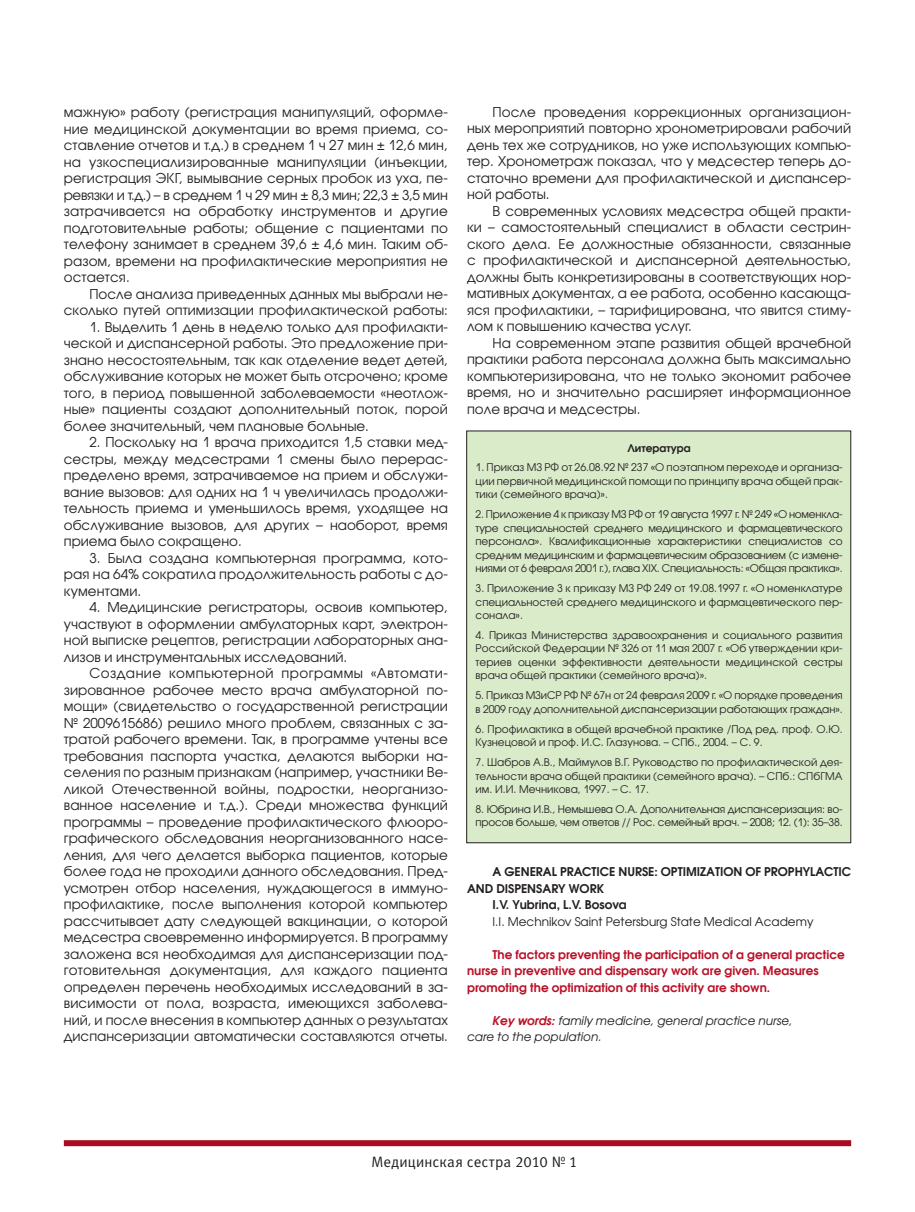
<style>
.page{position:relative;width:915px;height:1212px;background:#fff}
.page>*{position:absolute;margin:0;border:0;box-sizing:border-box;transform-origin:0 0}
.t1{font:15px "Meta C";letter-spacing:.01em;color:#231f20}
.t2{font:13.5px/16.5px "Avant Garde Gothic C";color:#231f20;text-align:justify}
.t3{font:600 12px/16.5px "Avant Garde Gothic C";color:#ba1127}
.t4{font:600 12px "Avant Garde Gothic C";color:#231f20}
.t5{font:italic 12px/16.5px "Avant Garde Gothic C";color:#231f20}
.t6{font:12px "Avant Garde Gothic C";color:#231f20}
.t7{font:10.5px/13.5px "Avant Garde Gothic C";color:#231f20;text-align:justify}
.t8{font:600 10.5px "Avant Garde Gothic C";color:#231f20}
.s1{font-weight:600;color:#ba1127}
</style>
<div class="page">
<div style="left:466px;top:431px;width:384px;height:412px;background:#daebca"></div>
<div style="left:466px;top:431px;width:384px;height:412px;border:1px solid #231f20"></div>
<div style="left:64px;top:1140px;width:786px;height:6px;background:#a90c20"></div>
<p class="t2" style="left:64px;top:104px;width:385px">мажную» работу (регистрация манипуляций, оформле&shy;ние медицинской документации во время приема, со&shy;ставление отчетов и т.д.) в среднем 1 ч 27 мин ± 12,6 мин, на узкоспециализированные манипуляции (инъекции, регистрация ЭКГ, вымывание серных пробок из уха, пе&shy;ревязки и т.д.) – в среднем 1 ч 29 мин ± 8,3 мин; 22,3 ± 3,5 мин затрачивается на обработку инструментов и другие подготовительные работы; общение с пациентами по телефону занимает в среднем 39,6 ± 4,6 мин. Таким об&shy;разом, времени на профилактические мероприятия не остается.</p>
<p class="t2" style="left:64px;top:285px;width:385px;text-align:right">После анализа приведенных данных мы выбрали не&shy;сколько путей оптимизации профилактической работы:</p>
<p class="t2" style="left:64px;top:318px;width:385px;text-indent:26px">1. Выделить 1 день в неделю только для профилакти&shy;ческой и диспансерной работы. Это предложение при&shy;знано несостоятельным, так как отделение ведет детей, обслуживание которых не может быть отсрочено; кроме того, в период повышенной заболеваемости «неотлож&shy;ные» пациенты создают дополнительный поток, порой более значительный, чем плановые больные.</p>
<p class="t2" style="left:64px;top:434px;width:385px;text-indent:26px">2. Поскольку на 1 врача приходится 1,5 ставки мед&shy;сестры, между медсестрами 1 смены было перерас&shy;пределено время, затрачиваемое на прием и обслужи&shy;вание вызовов: для одних на 1 ч увеличилась продолжи&shy;тельность приема и уменьшилось время, уходящее на обслуживание вызовов, для других – наоборот, время приема было сокращено.</p>
<p class="t2" style="left:64px;top:549px;width:385px;text-indent:26px">3. Была создана компьютерная программа, кото&shy;рая на 64% сократила продолжительность работы с до&shy;кументами.</p>
<p class="t2" style="left:64px;top:599px;width:385px;text-indent:26px">4. Медицинские регистраторы, освоив компьютер, участвуют в оформлении амбулаторных карт, электрон&shy;ной выписке рецептов, регистрации лабораторных ана&shy;лизов и инструментальных исследований.</p>
<p class="t2" style="left:64px;top:665px;width:385px;text-indent:26px">Создание компьютерной программы «Автомати&shy;зированное рабочее место врача амбулаторной по&shy;мощи» (свидетельство о государственной регистрации № 2009615686) решило много проблем, связанных с за&shy;тратой рабочего времени. Так, в программе учтены все требования паспорта участка, делаются выборки на&shy;селения по разным признакам (например, участники Ве&shy;ликой Отечественной войны, подростки, неорганизо&shy;ванное население и т.д.). Среди множества функций программы – проведение профилактического флюоро&shy;графического обследования неорганизованного насе&shy;ления, для чего делается выборка пациентов, которые более года не проходили данного обследования. Пред&shy;усмотрен отбор населения, нуждающегося в иммуно&shy;профилактике, после выполнения которой компьютер рассчитывает дату следующей вакцинации, о которой медсестра своевременно информируется. В программу заложена вся необходимая для диспансеризации под&shy;готовительная документация, для каждого пациента определен перечень необходимых исследований в за&shy;висимости от пола, возраста, имеющихся заболева&shy;ний, и после внесения в компьютер данных о результатах диспансеризации автоматически составляются отчеты.</p>
<p class="t2" style="left:467px;top:104px;width:385px;text-indent:26px">После проведения коррекционных организацион&shy;ных мероприятий повторно хронометрировали рабочий день тех же сотрудников, но уже использующих компью&shy;тер. Хронометраж показал, что у медсестер теперь до&shy;статочно времени для профилактической и диспансер&shy;ной работы.</p>
<p class="t2" style="left:467px;top:203px;width:385px;text-indent:26px">В современных условиях медсестра общей практи&shy;ки – самостоятельный специалист в области сестрин&shy;ского дела. Ее должностные обязанности, связанные с профилактической и диспансерной деятельностью, должны быть конкретизированы в соответствующих нор&shy;мативных документах, а ее работа, особенно касающа&shy;яся профилактики, – тарифицирована, что явится стиму&shy;лом к повышению качества услуг.</p>
<p class="t2" style="left:467px;top:335px;width:385px;text-indent:26px">На современном этапе развития общей врачебной практики работа персонала должна быть максимально компьютеризирована, что не только экономит рабочее время, но и значительно расширяет информационное поле врача и медсестры.</p>
<p class="t8" style="left:627px;top:441px;width:65px">Литература</p>
<p class="t7" style="left:475px;top:461px;width:368px">1. Приказ МЗ РФ от 26.08.92 № 237 «О поэтапном переходе и организа&shy;ции первичной медицинской помощи по принципу врача общей прак&shy;тики (семейного врача)».</p>
<p class="t7" style="left:475px;top:507px;width:368px">2. Приложение 4 к приказу МЗ РФ от 19 августа 1997 г. № 249 «О номенкла&shy;туре специальностей среднего медицинского и фармацевтического персонала». Квалификационные характеристики специалистов со средним медицинским и фармацевтическим образованием (с измене&shy;ниями от 6 февраля 2001 г.), глава ХIX. Специальность: «Общая практика».</p>
<p class="t7" style="left:475px;top:581px;width:368px">3. Приложение 3 к приказу МЗ РФ 249 от 19.08.1997 г. «О номенклатуре специальностей среднего медицинского и фармацевтического пер&shy;сонала».</p>
<p class="t7" style="left:475px;top:628px;width:368px">4. Приказ Министерства здравоохранения и социального развития Российской Федерации № 326 от 11 мая 2007 г. «Об утверждении кри&shy;териев оценки эффективности деятельности медицинской сестры врача общей практики (семейного врача)».</p>
<p class="t7" style="left:475px;top:689px;width:368px">5. Приказ МЗиСР РФ № 67н от 24 февраля 2009 г. «О порядке проведения в 2009 году дополнительной диспансеризации работающих граждан».</p>
<p class="t7" style="left:475px;top:722px;width:368px">6. Профилактика в общей врачебной практике /Под ред. проф. О.Ю.<br>Кузнецовой и проф. И.С. Глазунова. – СПб., 2004. – С. 9.</p>
<p class="t7" style="left:475px;top:755px;width:368px">7. Шабров А.В., Маймулов В.Г. Руководство по профилактической дея&shy;тельности врача общей практики (семейного врача). – СПб.: СПбГМА им. И.И. Мечникова, 1997. – С. 17.</p>
<p class="t7" style="left:475px;top:802px;width:368px">8. Юбрина И.В., Немышева О.А. Дополнительная диспансеризация: во&shy;просов больше, чем ответов // Рос. семейный врач. – 2008; 12. (1): 35–38.</p>
<p class="t4" style="left:492px;top:864px;width:360px">A GENERAL PRACTICE NURSE: OPTIMIZATION OF PROPHYLACTIC</p>
<p class="t4" style="left:467px;top:881px;width:138px">AND DISPENSARY WORK</p>
<p class="t4" style="left:492px;top:897px;width:136px">I.V. Yubrina, L.V. Bosova</p>
<p class="t6" style="left:492px;top:914px;width:322px">I.I. Mechnikov Saint Petersburg State Medical Academy</p>
<p class="t3" style="left:467px;top:946px;width:379px;text-indent:26px">The factors preventing the participation of a general practice nurse in preventive and dispensary work are given. Measures promoting the optimization of this activity are shown.</p>
<p class="t5" style="left:467px;top:1012px;width:327px;text-indent:26px"><span class="s1">Key words:</span> family medicine, general practice nurse, care to the population.</p>
<p class="t1" style="left:371px;top:1153px;width:207px">Медицинская сестра 2010 № 1</p>
</div>
